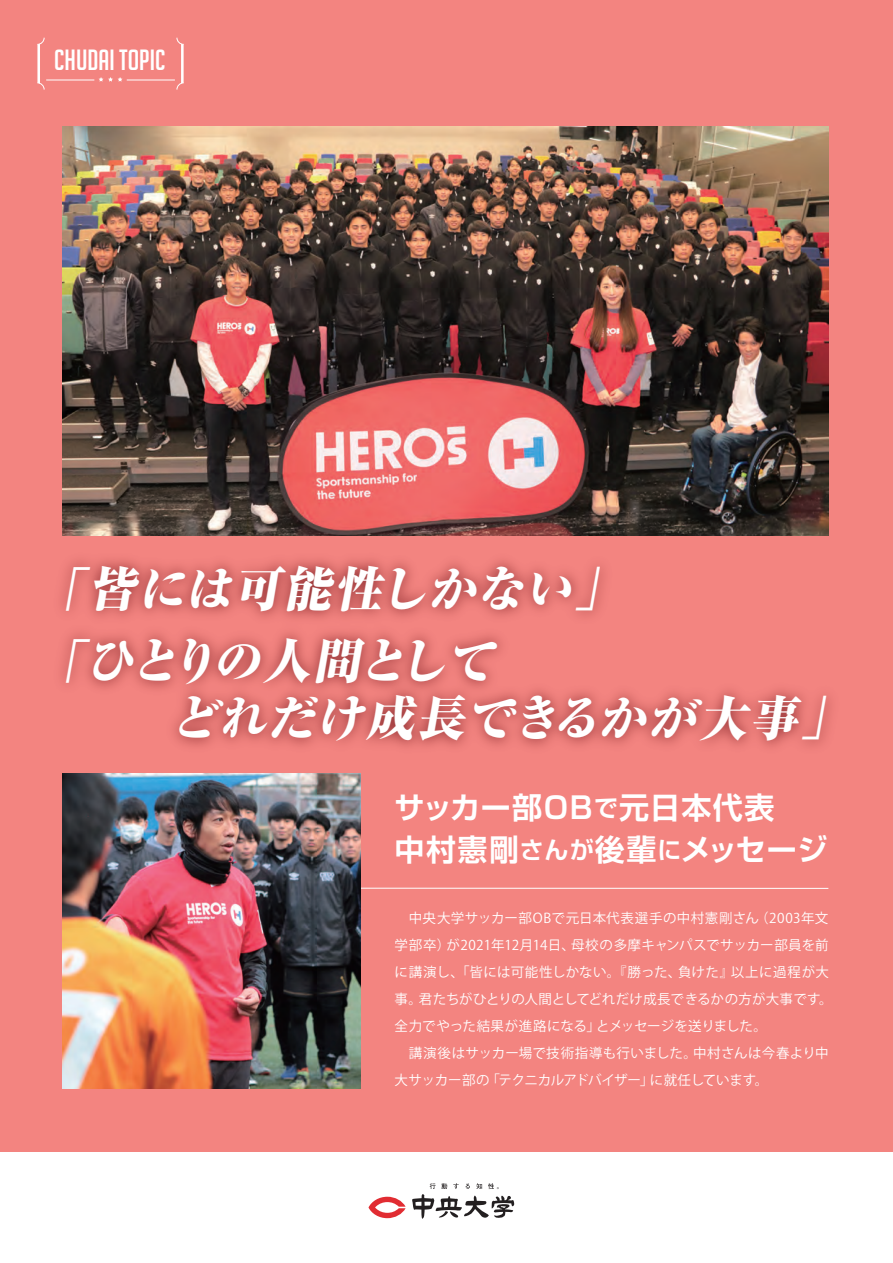
<style>
.page{position:relative;width:893px;height:1263px;background:#fff}
.page>*{position:absolute;margin:0;border:0;box-sizing:border-box;transform-origin:0 0}
.t1{font:italic 800 expanded 48px/72px "Ryumin Pro";color:#fff}
.t2{font:700 30px/42px "Shin Go Pro De";letter-spacing:.045em;color:#fff}
.t3{font:28.5px "Big Noodle Titling";color:#fff}
.t4{font:13.5px/27px "Koz Go Pro";letter-spacing:.015em;color:#fff}
.s1{font-size:24px}
</style>
<div class="page">
<div style="left:0;top:0;width:893px;height:1152px;background:#f38480"></div>
<img style="left:63px;top:127px;width:765px;height:408px">
<hr style="left:46px;top:80px;width:48px;height:1px;background:#fff">
<hr style="left:127px;top:80px;width:48px;height:1px;background:#fff">
<svg style="left:99px;top:77px;width:23px;height:5px"></svg>
<svg style="left:37px;top:37px;width:8px;height:53px"></svg>
<svg style="left:176px;top:37px;width:8px;height:53px"></svg>
<svg style="left:368px;top:1197px;width:38px;height:21px"></svg>
<svg style="left:412px;top:1183px;width:102px;height:36px"></svg>
<hr style="left:361px;top:888px;width:467px;height:1px;background:#fff">
<img style="left:63px;top:773px;width:298px;height:315px">
<p class="t3" style="left:54px;top:44px;width:113px">CHUDAI topic</p>
<p class="t1" style="left:38px;top:550px;width:597px">「皆には可能性しかない」「ひとりの人間として</p>
<p class="t1" style="left:170px;top:679px;width:692px">どれだけ成長できるかが大事」</p>
<p class="t2" style="left:395px;top:783px;width:434px">サッカー部OB<span class="s1">で</span>元日本代表<br>中村憲剛<span class="s1">さんが</span>後輩<span class="s1">に</span>メッセージ</p>
<p class="t4" style="left:395px;top:905px;width:439px">　中央大学サッカー部OBで元日本代表選手の中村憲剛さん（2003年文学部卒）が2021年12月14日、母校の多摩キャンパスでサッカー部員を前に講演し、「皆には可能性しかない。『勝った、負けた』以上に過程が大事。君たちがひとりの人間としてどれだけ成長できるかの方が大事です。全力でやった結果が進路になる」とメッセージを送りました。<br>　講演後はサッカー場で技術指導も行いました。中村さんは今春より中大サッカー部の「テクニカルアドバイザー」に就任しています。</p>
</div>
